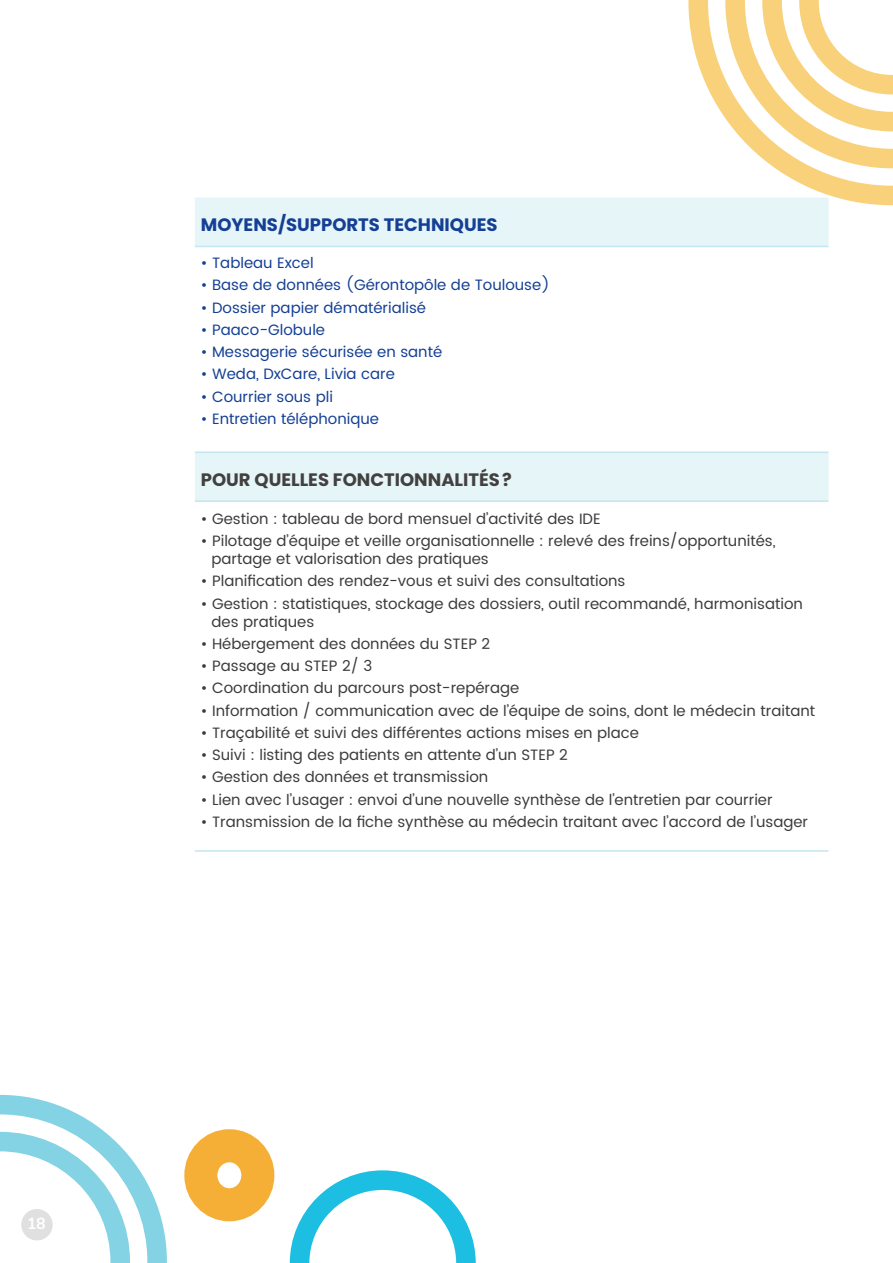
<style>
.page{position:relative;width:893px;height:1263px;background:#fff}
.page>*{position:absolute;margin:0;border:0;box-sizing:border-box;transform-origin:0 0}
.Texte_courant{font:700 18px "Poppins";color:#43413f}
.Texte_courant-2{font:700 18px "Poppins";color:#143f94}
.t1{font:600 16.5px "Aglet Slab";color:#fff}
.Texte_courant-3{font:15px "Poppins";color:#3a3b3c}
.Texte_courant-4{font:15px "Poppins";color:#143f94}
</style>
<div class="page">
<svg style="left:195px;top:198px;width:633px;height:302px"></svg>
<hr style="left:195px;top:451px;width:633px;height:2px;background:#c2e7f1">
<hr style="left:195px;top:500px;width:633px;height:2px;background:#c2e7f1">
<hr style="left:195px;top:850px;width:633px;height:2px;background:#c2e7f1">
<hr style="left:195px;top:246px;width:633px;height:1px;background:#c2e7f1">
<svg style="left:688px;top:0;width:205px;height:205px"></svg>
<div style="left:184px;top:1129px;width:90px;height:92px;border:33px solid #f5af37;border-radius:50%"></div>
<svg style="left:0;top:1095px;width:167px;height:168px"></svg>
<svg style="left:290px;top:1170px;width:186px;height:93px"></svg>
<p class="t1" style="left:28px;top:1213px;width:19px">18</p>
<p class="Texte_courant-2" style="left:201px;top:215px;width:298px">MOYENS/SUPPORTS TECHNIQUES</p>
<p class="Texte_courant-4" style="left:201px;top:252px;width:114px">• Tableau Excel</p>
<p class="Texte_courant-4" style="left:201px;top:274px;width:350px">• Base de données (Gérontopôle de Toulouse)</p>
<p class="Texte_courant-4" style="left:201px;top:297px;width:227px">• Dossier papier dématérialisé</p>
<p class="Texte_courant-4" style="left:201px;top:319px;width:126px">• Paaco-Globule</p>
<p class="Texte_courant-4" style="left:201px;top:341px;width:243px">• Messagerie sécurisée en santé</p>
<p class="Texte_courant-4" style="left:201px;top:363px;width:196px">• Weda, DxCare, Livia care</p>
<p class="Texte_courant-4" style="left:201px;top:386px;width:134px">• Courrier sous pli</p>
<p class="Texte_courant-4" style="left:201px;top:408px;width:180px">• Entretien téléphonique</p>
<p class="Texte_courant" style="left:201px;top:469px;width:312px">POUR QUELLES FONCTIONNALITÉS?</p>
<p class="Texte_courant-3" style="left:201px;top:508px;width:401px">• Gestion : tableau de bord mensuel d’activité des IDE</p>
<p class="Texte_courant-3" style="left:201px;top:530px;width:576px">• Pilotage d’équipe et veille organisationnelle : relevé des freins/opportunités,</p>
<p class="Texte_courant-3" style="left:212px;top:548px;width:279px">partage et valorisation des pratiques</p>
<p class="Texte_courant-3" style="left:201px;top:570px;width:426px">• Planification des rendez-vous et suivi des consultations</p>
<p class="Texte_courant-3" style="left:201px;top:592px;width:603px">• Gestion : statistiques, stockage des dossiers, outil recommandé, harmonisation</p>
<p class="Texte_courant-3" style="left:212px;top:610px;width:104px">des pratiques</p>
<p class="Texte_courant-3" style="left:201px;top:633px;width:291px">• Hébergement des données du STEP 2</p>
<p class="Texte_courant-3" style="left:201px;top:655px;width:173px">• Passage au STEP 2/ 3</p>
<p class="Texte_courant-3" style="left:201px;top:677px;width:320px">• Coordination du parcours post-repérage</p>
<p class="Texte_courant-3" style="left:201px;top:699px;width:616px">• Information / communication avec de l’équipe de soins, dont le médecin traitant</p>
<p class="Texte_courant-3" style="left:201px;top:722px;width:440px">• Traçabilité et suivi des différentes actions mises en place</p>
<p class="Texte_courant-3" style="left:201px;top:744px;width:368px">• Suivi : listing des patients en attente d’un STEP 2</p>
<p class="Texte_courant-3" style="left:201px;top:766px;width:289px">• Gestion des données et transmission</p>
<p class="Texte_courant-3" style="left:201px;top:788px;width:573px">• Lien avec l’usager : envoi d’une nouvelle synthèse de l’entretien par courrier</p>
<p class="Texte_courant-3" style="left:201px;top:811px;width:609px">• Transmission de la fiche synthèse au médecin traitant avec l’accord de l’usager</p>
</div>
